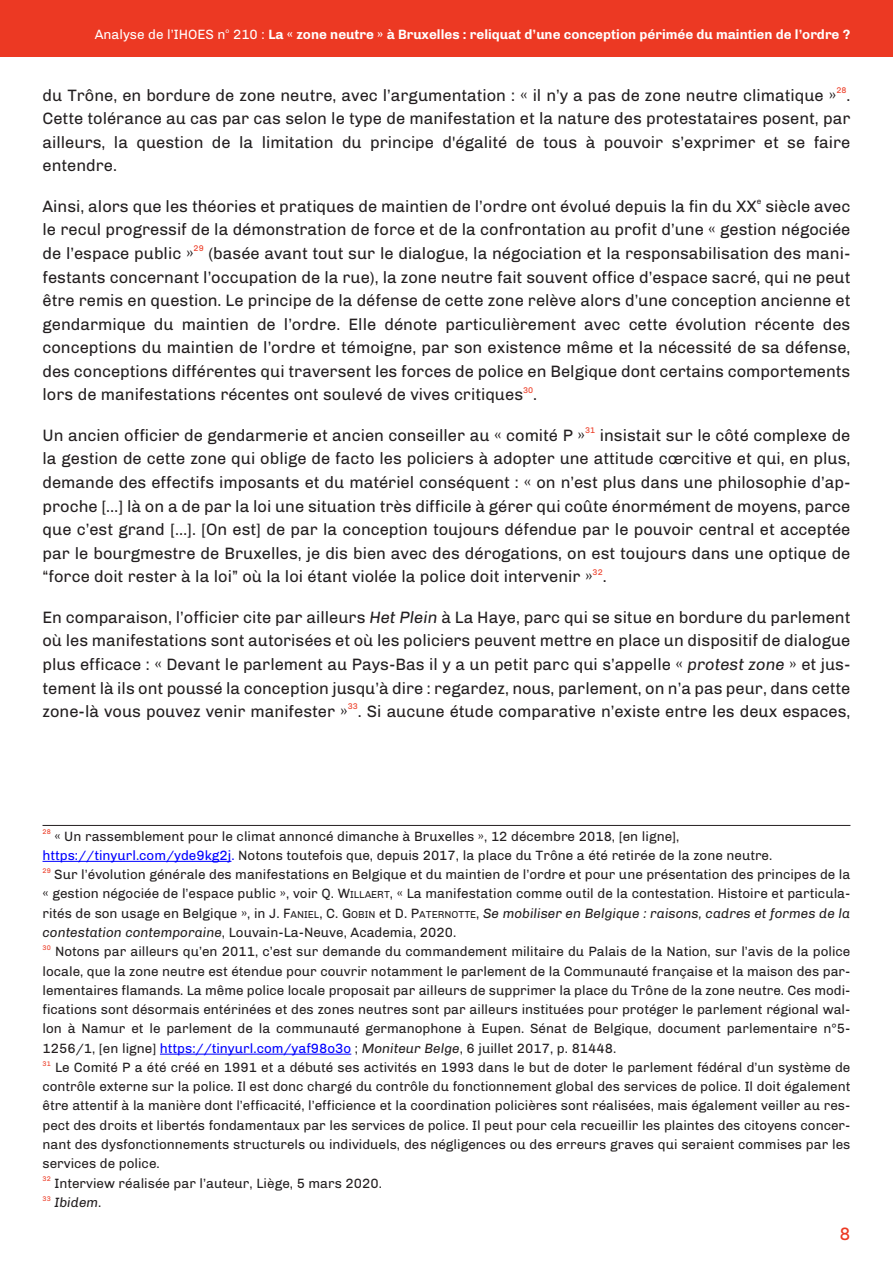
<style>
.page{position:relative;width:893px;height:1263px;background:#fff}
.page>*{position:absolute;margin:0;border:0;box-sizing:border-box;transform-origin:0 0}
.t1{font:18px "Chivo";color:#ec3923}
.t2{font:16.5px/23.5px "Chivo";color:#231f20;text-align:justify}
.t3{font:13.5px/19.4px "Chivo";color:#231f20;text-align:justify}
.t4{font:700 13.5px "Chivo";color:#fff}
.t5{font:13.5px "Chivo";color:#fff}
.t6{font:italic 13.5px "Chivo";color:#231f20}
.t7{font:8.25px "Chivo";color:#ec3923}
.t8{font:8.25px "Chivo";color:#231f20}
.t9{font:6.75px "Chivo";color:#ec3923}
.t10{font:6.75px "Chivo";color:#fff}
.s1{font-weight:400}
.s2{font-style:italic}
.s3{color:#00f}
.s4{font-size:10.2px}
.s5{font-style:normal}
</style>
<div class="page">
<div style="left:0;top:0;width:893px;height:57px;background:#ec3923"></div>
<hr style="left:43px;top:861px;width:188px;height:1px;background:#00f">
<hr style="left:160px;top:1054px;width:191px;height:1px;background:#00f">
<hr style="left:43px;top:825px;width:807px;height:1px;background:#231f20">
<p class="t5" style="left:95px;top:29px;width:132px">analyse de l’IHoES n</p>
<p class="t10" style="left:226px;top:28px;width:5px">o</p>
<p class="t4" style="left:233px;top:29px;width:619px"><span class="s1">210 :</span> la « zone neutre » à Bruxelles : reliquat d’une conception périmée du maintien de l’ordre ?</p>
<p class="t2" style="left:43px;top:84px;width:795px">du Trône, en bordure de zone neutre, avec l’argumentation : « il n’y a pas de zone neutre climatique »</p>
<p class="t7" style="left:836px;top:87px;width:12px">28</p>
<p class="t2" style="left:43px;top:84px;width:809px;text-indent:804px">.<br>Cette tolérance au cas par cas selon le type de manifestation et la nature des protestataires posent, par ailleurs, la question de la limitation du principe d'égalité de tous à pouvoir s’exprimer et se faire entendre.</p>
<p class="t2" style="left:43px;top:196px;width:716px">ainsi, alors que les théories et pratiques de maintien de l’ordre ont évolué depuis la fin du xx</p>
<p class="t8" style="left:757px;top:198px;width:6px">e</p>
<p class="t2" style="left:43px;top:196px;width:809px;text-indent:723px">siècle avec le recul progressif de la démonstration de force et de la confrontation au profit d’une « gestion négociée de l’espace public »</p>
<p class="t7" style="left:194px;top:245px;width:12px">29</p>
<p class="t2" style="left:43px;top:243px;width:809px;text-indent:166px">(basée avant tout sur le dialogue, la négociation et la responsabilisation des mani&shy;festants concernant l’occupation de la rue), la zone neutre fait souvent office d’espace sacré, qui ne peut être remis en question. Le principe de la défense de cette zone relève alors d’une conception ancienne et gendarmique du maintien de l’ordre. Elle dénote particulièrement avec cette évolution récente des conceptions du maintien de l’ordre et témoigne, par son existence même et la nécessité de sa défense, des conceptions différentes qui traversent les forces de police en Belgique dont certains comportements lors de manifestations récentes ont soulevé de vives critiques</p>
<p class="t7" style="left:523px;top:387px;width:12px">30</p>
<p class="t2" style="left:533px;top:384px;width:5px">.</p>
<p class="t2" style="left:43px;top:425px;width:544px">Un ancien officier de gendarmerie et ancien conseiller au « comité P »</p>
<p class="t7" style="left:585px;top:427px;width:12px">31</p>
<p class="t2" style="left:43px;top:425px;width:809px;text-indent:557px">insistait sur le côté complexe de la gestion de cette zone qui oblige de facto les policiers à adopter une attitude cœrcitive et qui, en plus, demande des effectifs imposants et du matériel conséquent : « on n’est plus dans une philosophie d’ap&shy;proche […] là on a de par la loi une situation très difficile à gérer qui coûte énormément de moyens, parce que c’est grand […]. [on est] de par la conception toujours défendue par le pouvoir central et acceptée par le bourgmestre de Bruxelles, je dis bien avec des dérogations, on est toujours dans une optique de “force doit rester à la loi” où la loi étant violée la police doit intervenir »</p>
<p class="t7" style="left:593px;top:569px;width:12px">32</p>
<p class="t2" style="left:603px;top:566px;width:5px">.</p>
<p class="t2" style="left:43px;top:607px;width:809px">En comparaison, l’officier cite par ailleurs <span class="s2">Het Plein</span> à La Haye, parc qui se situe en bordure du parlement où les manifestations sont autorisées et où les policiers peuvent mettre en place un dispositif de dialogue plus efficace : « Devant le parlement au Pays-Bas il y a un petit parc qui s’appelle « <span class="s2">protest zone</span> » et jus&shy;tement là ils ont poussé la conception jusqu’à dire : regardez, nous, parlement, on n’a pas peur, dans cette zone-là vous pouvez venir manifester »</p>
<p class="t7" style="left:348px;top:703px;width:12px">33</p>
<p class="t2" style="left:358px;top:701px;width:494px">. Si aucune étude comparative n’existe entre les deux espaces,</p>
<p class="t9" style="left:43px;top:829px;width:10px">28</p>
<p class="t3" style="left:43px;top:827px;width:731px;text-indent:12px">« Un rassemblement pour le climat annoncé dimanche à Bruxelles », 12 décembre 2018, [en ligne], <span class="s3">https://tinyurl.com/yde9kg2j.</span> Notons toutefois que, depuis 2017, la place du Trône a été retirée de la zone neutre.</p>
<p class="t9" style="left:43px;top:868px;width:10px">29</p>
<p class="t3" style="left:43px;top:866px;width:809px;text-indent:12px">Sur l’évolution générale des manifestations en Belgique et du maintien de l’ordre et pour une présentation des principes de la « gestion négociée de l’espace public », voir q. W<span class="s4">ILLaERT</span>, « La manifestation comme outil de la contestation. Histoire et particula&shy;rités de son usage en Belgique », in J. F<span class="s4">aNIEL</span>, C. g<span class="s4">oBIN</span> et D. P<span class="s4">aTERNoTTE</span>, <span class="s2">Se mobiliser en Belgique : raisons, cadres et formes de la contestation contemporaine</span>, Louvain-La-Neuve, academia, 2020.</p>
<p class="t9" style="left:43px;top:945px;width:10px">30</p>
<p class="t3" style="left:43px;top:943px;width:809px;text-indent:12px">Notons par ailleurs qu’en 2011, c’est sur demande du commandement militaire du Palais de la Nation, sur l’avis de la police locale, que la zone neutre est étendue pour couvrir notamment le parlement de la Communauté française et la maison des par&shy;lementaires flamands. La même police locale proposait par ailleurs de supprimer la place du Trône de la zone neutre. Ces modi&shy;fications sont désormais entérinées et des zones neutres sont par ailleurs instituées pour protéger le parlement régional wal&shy;lon à Namur et le parlement de la communauté germanophone à Eupen. Sénat de Belgique, document parlementaire n°5- 1256/1, [en ligne] <span class="s3">https://tinyurl.com/yaf98o3o</span> ; <span class="s2">Moniteur Belge</span>, 6 juillet 2017, p. 81448.</p>
<p class="t9" style="left:43px;top:1061px;width:10px">31</p>
<p class="t3" style="left:42px;top:1058px;width:809px;text-indent:13px">Le Comité P a été créé en 1991 et a débuté ses activités en 1993 dans le but de doter le parlement fédéral d’un système de contrôle externe sur la police. Il est donc chargé du contrôle du fonctionnement global des services de police. Il doit également être attentif à la manière dont l’efficacité, l’efficience et la coordination policières sont réalisées, mais également veiller au res&shy;pect des droits et libertés fondamentaux par les services de police. Il peut pour cela recueillir les plaintes des citoyens concer&shy;nant des dysfonctionnements structurels ou individuels, des négligences ou des erreurs graves qui seraient commises par les services de police.</p>
<p class="t9" style="left:43px;top:1176px;width:10px">32</p>
<p class="t3" style="left:54px;top:1174px;width:329px">Interview réalisée par l’auteur, Liège, 5 mars 2020.</p>
<p class="t9" style="left:43px;top:1196px;width:10px">33</p>
<p class="t6" style="left:54px;top:1197px;width:48px">Ibidem<span class="s5">.</span></p>
<p class="t1" style="left:839px;top:1227px;width:13px">8</p>
</div>
